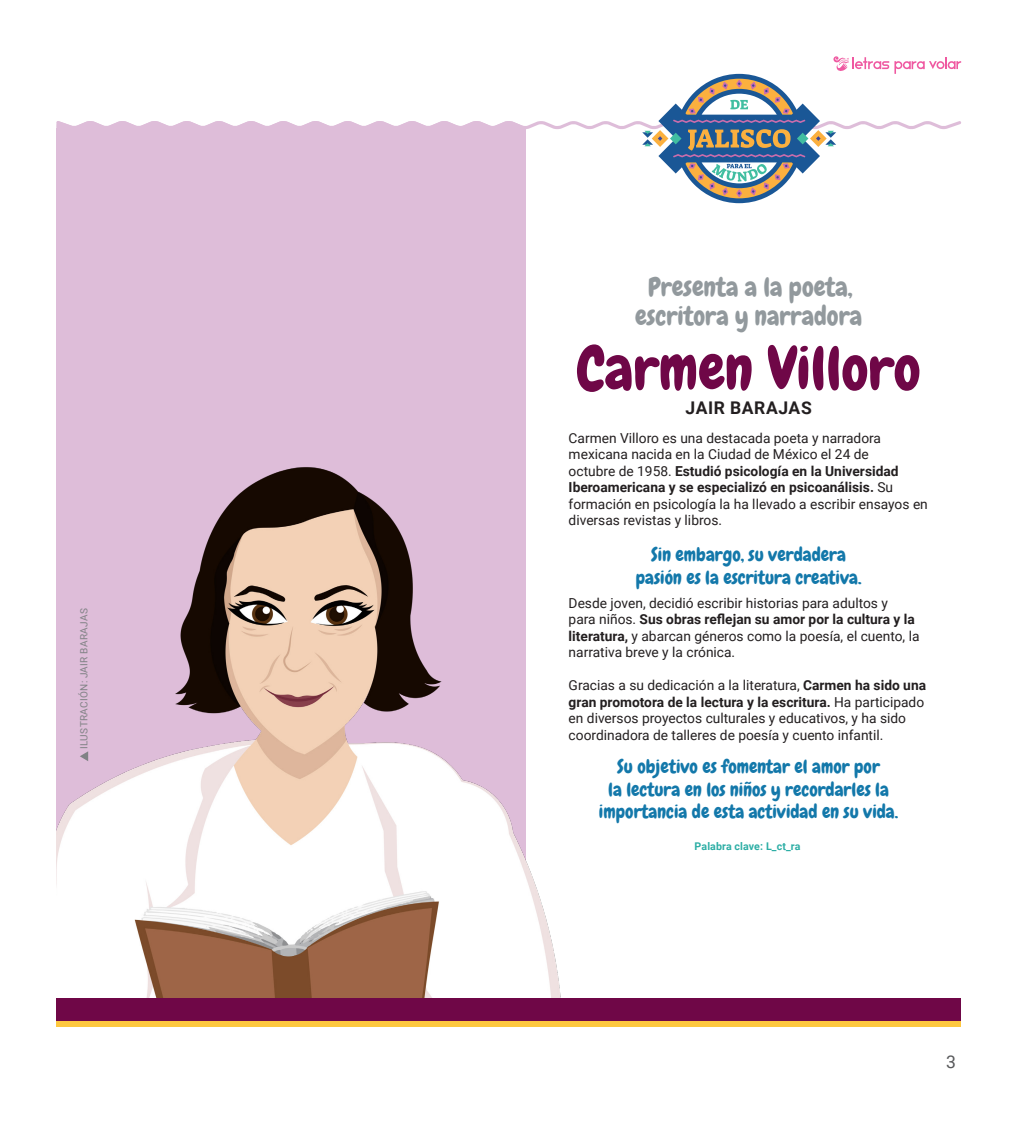
<style>
.page{position:relative;width:1025px;height:1125px;background:#fff}
.page>*{position:absolute;margin:0;border:0;box-sizing:border-box;transform-origin:0 0}
.Títulos{font:60px "Chewy";color:#6f0747}
.titulos{font:26.25px/28.8px "Chewy";color:#92999d;text-align:center}
.Títulos-2{font:18.75px/22.5px "Chewy";color:#1378aa;text-align:center}
.AUTOR{font:700 17.5px "Roboto";letter-spacing:.035em;color:#231f20}
.t1{font:17.5px "Roboto";color:#57585a}
.Básico-SS{font:13.75px/16.5px "Roboto";color:#231f20}
.Palab-CLAV{font:700 10.62px "Roboto";letter-spacing:.01em;color:#2daea5}
.CREDITO{font:10px "Roboto";letter-spacing:.035em;color:#808285}
.s1{font-weight:700}
</style>
<div class="page">
<div style="left:56px;top:128px;width:470px;height:871px;background:#debdd9"></div>
<div style="left:57px;top:1005px;width:903px;height:22px;background:#fec83f"></div>
<img style="left:57px;top:467px;width:507px;height:532px">
<svg style="left:56px;top:56px;width:904px;height:147px"></svg>
<svg style="left:80px;top:751px;width:8px;height:10px"></svg>
<div style="left:56px;top:999px;width:904px;height:22px;background:#6f0747"></div>
<p class="CREDITO" style="left:77px;top:749px;width:142px;rotate:-90deg">ILUSTRACIÓN: JAIR BARAJAS</p>
<p class="titulos" style="left:635px;top:273px;width:228px">Presenta a la poeta, escritora y narradora</p>
<p class="Títulos" style="left:576px;top:330px;width:345px">Carmen Villoro</p>
<p class="AUTOR" style="left:685px;top:396px;width:128px">JAIR BARAJAS</p>
<p class="Básico-SS" style="left:568px;top:429px;width:360px">Carmen Villoro es una destacada poeta y narradora mexicana nacida en la Ciudad de México el 24 de<br>octubre de 1958. <span class="s1">Estudió psicología en la Universidad Iberoamericana y se especializó en psicoanálisis.</span> Su formación en psicología la ha llevado a escribir ensayos en diversas revistas y libros.</p>
<p class="Títulos-2" style="left:635px;top:543px;width:227px">Sin embargo, su verdadera pasión es la escritura creativa.</p>
<p class="Básico-SS" style="left:568px;top:594px;width:352px">Desde joven, decidió escribir historias para adultos y<br>para niños. <span class="s1">Sus obras reflejan su amor por la cultura y la literatura,</span> y abarcan géneros como la poesía, el cuento, la narrativa breve y la crónica.</p>
<p class="Básico-SS" style="left:568px;top:677px;width:359px">Gracias a su dedicación a la literatura, <span class="s1">Carmen ha sido una gran promotora de la lectura y la escritura.</span> Ha participado en diversos proyectos culturales y educativos, y ha sido coordinadora de talleres de poesía y cuento infantil.</p>
<p class="Títulos-2" style="left:598px;top:756px;width:300px">Su objetivo es fomentar el amor por<br>la lectura en los niños y recordarles la importancia de esta actividad en su vida.</p>
<p class="Palab-CLAV" style="left:694px;top:839px;width:107px">Palabra clave: L_ct_ra</p>
<p class="t1" style="left:945px;top:1050px;width:11px">3</p>
</div>
